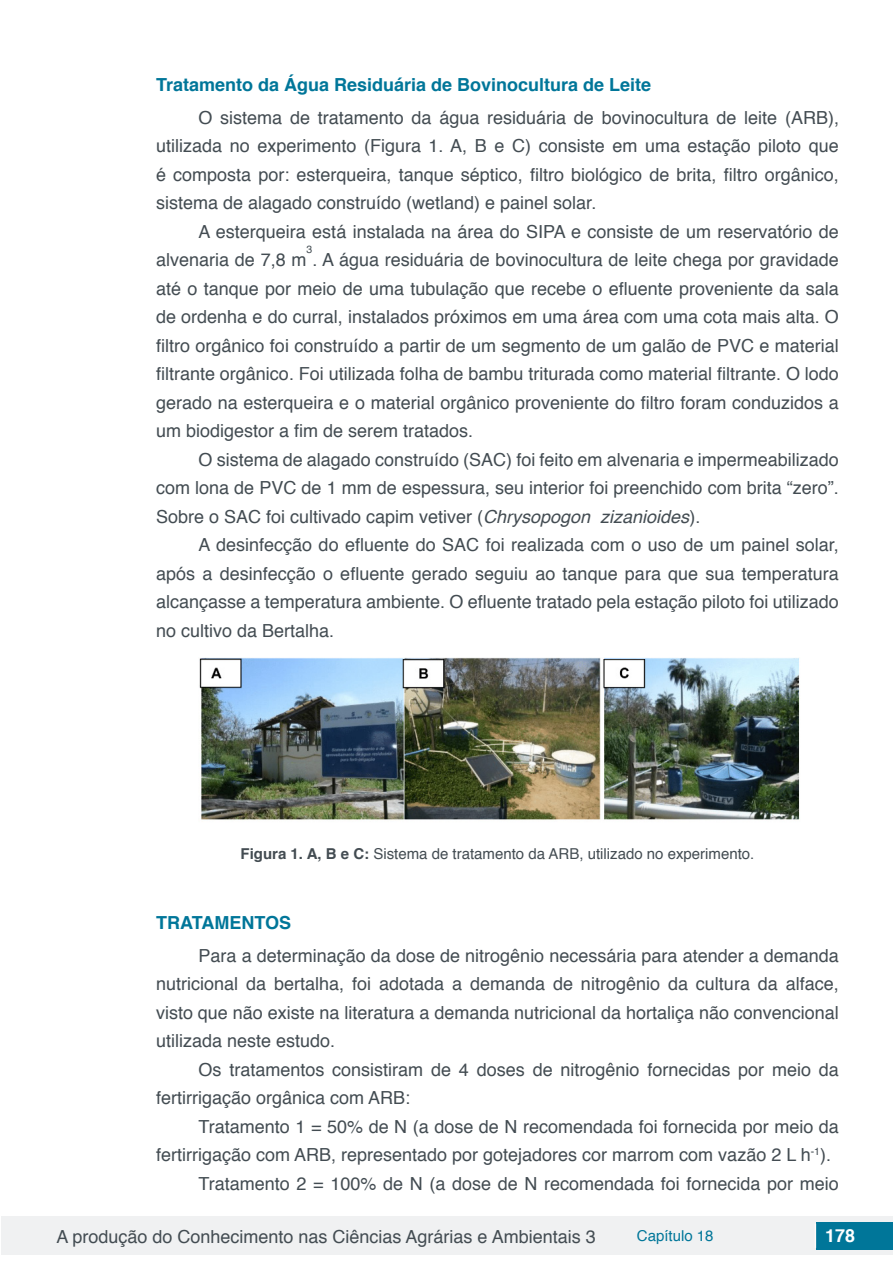
<style>
.page{position:relative;width:893px;height:1263px;background:#fff}
.page>*{position:absolute;margin:0;border:0;box-sizing:border-box;transform-origin:0 0}
.t1{font:18px/28.5px "Helvetica";color:#434c52;text-align:justify}
.t2{font:700 18px "Helvetica";color:#007699}
.t3{font:700 18px "Helvetica";color:#fff}
.t4{font:15px "Helvetica";color:#434c52}
.t5{font:15px "Helvetica";color:#007699}
.t6{font:10.5px "Helvetica";color:#434c52}
.s1{font-style:italic}
.s2{font-weight:700}
</style>
<div class="page">
<div style="left:1px;top:1216px;width:891px;height:38px;background:#f0f1f2"></div>
<div style="left:816px;top:1222px;width:77px;height:27px;background:#007699"></div>
<svg style="left:815px;top:1224px;width:1px;height:24px"></svg>
<img style="left:199px;top:658px;width:601px;height:162px">
<p class="t2" style="left:156px;top:70px;width:497px">Tratamento da Água Residuária de Bovinocultura de Leite</p>
<p class="t1" style="left:156px;top:104px;width:684px;text-indent:43px">O sistema de tratamento da água residuária de bovinocultura de leite (ARB), utilizada no experimento (Figura 1. A, B e C) consiste em uma estação piloto que é composta por: esterqueira, tanque séptico, filtro biológico de brita, filtro orgânico, sistema de alagado construído (wetland) e painel solar.</p>
<p class="t1" style="left:156px;top:218px;width:684px;text-align:right">A esterqueira está instalada na área do SIPA e consiste de um reservatório de alvenaria de 7,8 m . A água residuária de bovinocultura de leite chega por gravidade</p>
<p class="t6" style="left:307px;top:241px;width:7px">3</p>
<p class="t1" style="left:156px;top:275px;width:684px">até o tanque por meio de uma tubulação que recebe o efluente proveniente da sala de ordenha e do curral, instalados próximos em uma área com uma cota mais alta. O filtro orgânico foi construído a partir de um segmento de um galão de PVC e material filtrante orgânico. Foi utilizada folha de bambu triturada como material filtrante. O lodo gerado na esterqueira e o material orgânico proveniente do filtro foram conduzidos a um biodigestor a fim de serem tratados.</p>
<p class="t1" style="left:156px;top:446px;width:684px;text-indent:43px">O sistema de alagado construído (SAC) foi feito em alvenaria e impermeabilizado com lona de PVC de 1 mm de espessura, seu interior foi preenchido com brita “zero”.<br>Sobre o SAC foi cultivado capim vetiver (<span class="s1">Chrysopogon zizanioides</span>).</p>
<p class="t1" style="left:156px;top:531px;width:684px;text-indent:43px">A desinfecção do efluente do SAC foi realizada com o uso de um painel solar, após a desinfecção o efluente gerado seguiu ao tanque para que sua temperatura alcançasse a temperatura ambiente. O efluente tratado pela estação piloto foi utilizado no cultivo da Bertalha.</p>
<p class="t4" style="left:241px;top:842px;width:515px"><span class="s2">Figura 1. A, B e C:</span> Sistema de tratamento da ARB, utilizado no experimento.</p>
<p class="t2" style="left:156px;top:908px;width:137px">TRATAMENTOS</p>
<p class="t1" style="left:156px;top:941px;width:684px;text-indent:43px">Para a determinação da dose de nitrogênio necessária para atender a demanda nutricional da bertalha, foi adotada a demanda de nitrogênio da cultura da alface, visto que não existe na literatura a demanda nutricional da hortaliça não convencional utilizada neste estudo.</p>
<p class="t1" style="left:156px;top:1055px;width:684px;text-indent:43px">Os tratamentos consistiram de 4 doses de nitrogênio fornecidas por meio da fertirrigação orgânica com ARB:</p>
<p class="t1" style="left:199px;top:1112px;width:642px">Tratamento 1 = 50% de N (a dose de N recomendada foi fornecida por meio da</p>
<p class="t1" style="left:156px;top:1141px;width:676px">fertirrigação com ARB, representado por gotejadores cor marrom com vazão 2 L h<sup>-1</sup>).</p>
<p class="t1" style="left:199px;top:1169px;width:642px">Tratamento 2 = 100% de N (a dose de N recomendada foi fornecida por meio</p>
<p class="t1" style="left:56px;top:1223px;width:541px">A produção do Conhecimento nas Ciências Agrárias e Ambientais 3</p>
<p class="t5" style="left:637px;top:1224px;width:78px">Capítulo 18</p>
<p class="t3" style="left:825px;top:1221px;width:32px">178</p>
</div>
